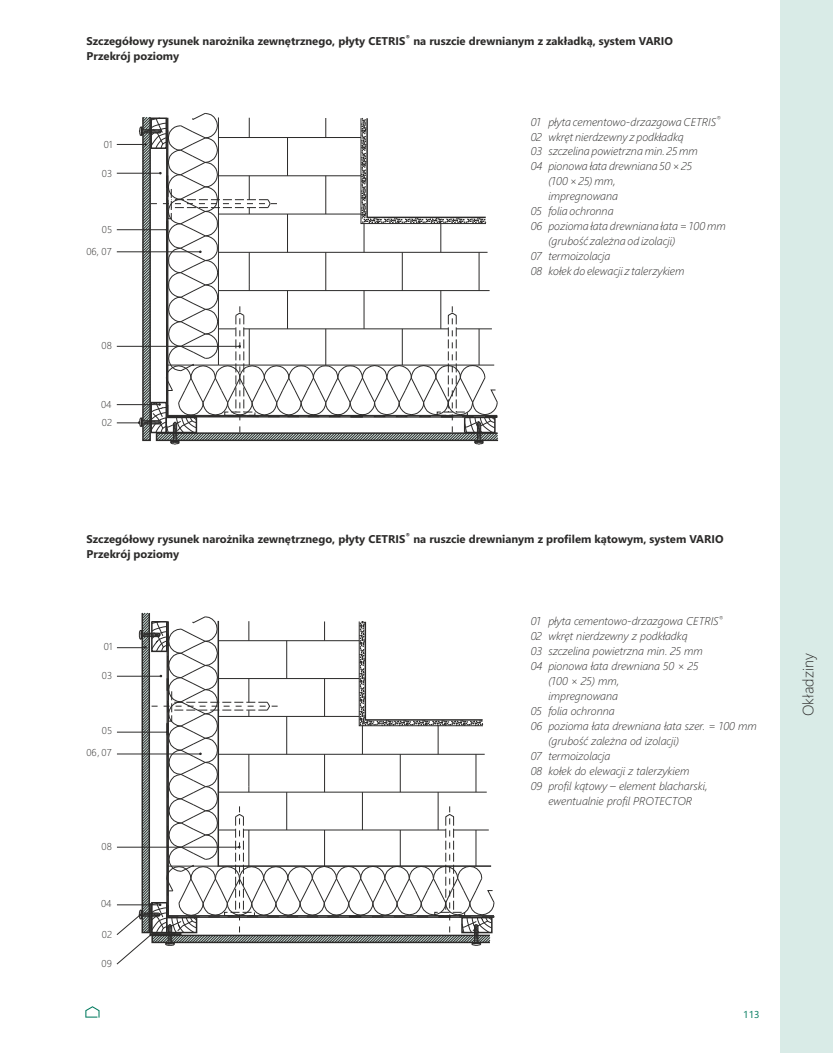
<style>
.page{position:relative;width:833px;height:1053px;background:#fff}
.page>*{position:absolute;margin:0;border:0;box-sizing:border-box;transform-origin:0 0}
.t1{font:300 15px "Segoe UI";color:#2b2a29}
.t2{font:italic 300 11.25px/15px "Segoe UI";color:#2b2a29}
.t3{font:700 11.25px/15px "Segoe UI";color:#2b2a29}
.t4{font:300 10px/22px "Segoe UI";color:#2b2a29;text-align:right}
.t5{font:10px "Segoe UI";color:#007a5e}
.t6{font:italic 300 5.62px "Segoe UI";color:#2b2a29}
.t7{font:700 5.62px "Segoe UI";color:#2b2a29}
</style>
<div class="page">
<svg style="left:85px;top:1006px;width:14px;height:11px"></svg>
<div style="left:779px;top:0;width:54px;height:1052px;background:#d9ebe7"></div>
<svg style="left:117px;top:113px;width:382px;height:331px"></svg>
<hr style="left:117px;top:229px;width:50px;height:1px;background:#2b2a29">
<svg style="left:116px;top:612px;width:379px;height:352px"></svg>
<hr style="left:117px;top:676px;width:44px;height:1px;background:#2b2a29">
<hr style="left:117px;top:753px;width:84px;height:1px;background:#2b2a29">
<hr style="left:117px;top:904px;width:43px;height:1px;background:#2b2a29">
<p class="t7" style="left:405px;top:35px;width:6px">®</p>
<p class="t3" style="left:87px;top:34px;width:588px">Szczegółowy rysunek narożnika zewnętrznego, płyty CETRIS na ruszcie drewnianym z zakładką, system VARIO<br>Przekrój poziomy</p>
<p class="t4" style="left:104px;top:134px;width:10px">01</p>
<p class="t4" style="left:102px;top:163px;width:12px">03</p>
<p class="t4" style="left:86px;top:220px;width:27px">05<br>06, 07</p>
<p class="t4" style="left:102px;top:335px;width:12px">08</p>
<p class="t4" style="left:101px;top:396px;width:12px;line-height:18.4px;text-align:left">04<br>02</p>
<p class="t2" style="left:531px;top:115px;width:187px">01 płyta cementowo-drzazgowa CETRIS</p>
<p class="t6" style="left:716px;top:116px;width:6px">®</p>
<p class="t2" style="left:531px;top:130px;width:155px">02 wkręt nierdzewny z podkładką</p>
<p class="t2" style="left:548px;top:175px;width:69px">(100 × 25) mm,</p>
<p class="t2" style="left:548px;top:190px;width:71px">impregnowana</p>
<p class="t2" style="left:531px;top:205px;width:84px">05 folia ochronna</p>
<p class="t2" style="left:531px;top:235px;width:155px;text-indent:18px">(grubość zależna od izolacji)<br>07 termoizolacja<br>08 kołek do elewacji z talerzykiem</p>
<p class="t2" style="left:531px;top:145px;width:169px">03 szczelina powietrzna min. 25 mm</p>
<p class="t2" style="left:531px;top:160px;width:163px">04 pionowa łata drewniana 50 × 25</p>
<p class="t2" style="left:531px;top:220px;width:196px">06 pozioma łata drewniana łata = 100 mm</p>
<p class="t7" style="left:405px;top:533px;width:6px">®</p>
<p class="t3" style="left:87px;top:532px;width:638px">Szczegółowy rysunek narożnika zewnętrznego, płyty CETRIS na ruszcie drewnianym z profilem kątowym, system VARIO<br>Przekrój poziomy</p>
<p class="t4" style="left:104px;top:636px;width:10px">01</p>
<p class="t4" style="left:102px;top:665px;width:12px">03</p>
<p class="t4" style="left:102px;top:720px;width:12px">05</p>
<p class="t4" style="left:86px;top:742px;width:27px">06, 07</p>
<p class="t4" style="left:102px;top:836px;width:12px">08</p>
<p class="t4" style="left:101px;top:893px;width:12px">04</p>
<p class="t4" style="left:102px;top:924px;width:12px">02</p>
<p class="t4" style="left:102px;top:953px;width:12px">09</p>
<p class="t2" style="left:531px;top:614px;width:189px">01 płyta cementowo-drzazgowa CETRIS</p>
<p class="t6" style="left:719px;top:615px;width:6px">®</p>
<p class="t2" style="left:531px;top:629px;width:158px">02 wkręt nierdzewny z podkładką</p>
<p class="t2" style="left:531px;top:644px;width:174px">03 szczelina powietrzna min. 25 mm</p>
<p class="t2" style="left:531px;top:659px;width:169px">04 pionowa łata drewniana 50 × 25</p>
<p class="t2" style="left:548px;top:674px;width:72px">(100 × 25) mm,</p>
<p class="t2" style="left:548px;top:689px;width:71px">impregnowana</p>
<p class="t2" style="left:531px;top:704px;width:86px">05 folia ochronna</p>
<p class="t2" style="left:531px;top:719px;width:227px">06 pozioma łata drewniana łata szer. = 100 mm</p>
<p class="t2" style="left:548px;top:734px;width:132px">(grubość zależna od izolacji)</p>
<p class="t2" style="left:531px;top:749px;width:81px">07 termoizolacja</p>
<p class="t2" style="left:531px;top:764px;width:160px">08 kołek do elewacji z talerzykiem</p>
<p class="t2" style="left:531px;top:779px;width:178px">09 profil kątowy – element blacharski,</p>
<p class="t2" style="left:548px;top:794px;width:145px">ewentualnie profil PROTECTOR</p>
<p class="t5" style="left:743px;top:1010px;width:18px">113</p>
<h1 class="t1" style="left:802px;top:716px;width:64px;rotate:-90deg">Okładziny</h1>
</div>
